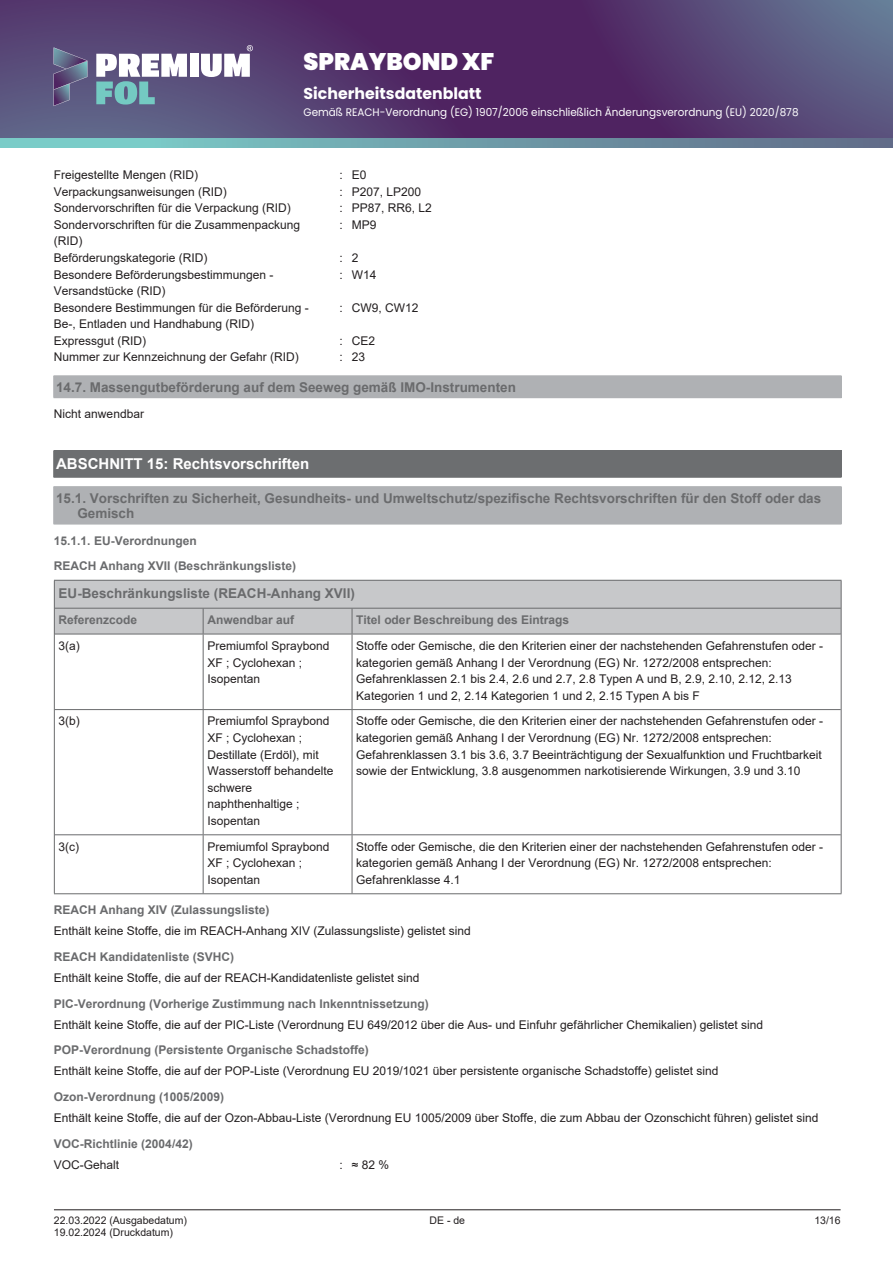
<style>
.page{position:relative;width:893px;height:1263px;background:#fff}
.page>*{position:absolute;margin:0;border:0;box-sizing:border-box;transform-origin:0 0}
.t1{font:900 24px "Poppins";color:#fff}
.t2{font:700 15.75px "Poppins";color:#fff}
.t3{font:700 15px "Arial";color:#fff}
.t4{font:700 13.5px/15.6px "Arial";color:#6a6b6d}
.t5{font:12px/16.5px "Arial";color:#231f20}
.t6{font:700 12px/25.5px "Arial";color:#6a6b6d}
.t7{font:10.95px "Poppins";color:#fff;scale:.95 1}
.t8{font:10.5px/12px "Arial";color:#231f20}
</style>
<div class="page">
<hr style="left:54px;top:1209px;width:787px;height:1px;background:#231f20">
<div style="left:54px;top:376px;width:787px;height:21px;background:#afb1b4"></div>
<svg style="left:53px;top:376px;width:1px;height:21px"></svg>
<svg style="left:841px;top:376px;width:1px;height:21px"></svg>
<hr style="left:54px;top:397px;width:787px;height:1px;background:#afb1b4">
<div style="left:54px;top:451px;width:787px;height:26px;background:#6c6e70"></div>
<svg style="left:53px;top:451px;width:1px;height:26px"></svg>
<svg style="left:841px;top:451px;width:1px;height:26px"></svg>
<hr style="left:54px;top:450px;width:787px;height:1px;background:#6c6e70">
<hr style="left:54px;top:477px;width:787px;height:1px;background:#6c6e70">
<div style="left:54px;top:487px;width:787px;height:18px;background:#afb1b4"></div>
<div style="left:54px;top:505px;width:787px;height:19px;background:#afb1b4"></div>
<hr style="left:53px;top:487px;width:1px;height:37px;background:#afb1b4">
<hr style="left:841px;top:487px;width:1px;height:37px;background:#afb1b4">
<hr style="left:54px;top:486px;width:787px;height:1px;background:#afb1b4">
<hr style="left:54px;top:524px;width:787px;height:1px;background:#afb1b4">
<div style="left:55px;top:581px;width:786px;height:27px;background:#c7c8ca"></div>
<div style="left:55px;top:608px;width:148px;height:26px;background:#c7c8ca"></div>
<div style="left:204px;top:608px;width:148px;height:26px;background:#c7c8ca"></div>
<div style="left:352px;top:608px;width:489px;height:26px;background:#c7c8ca"></div>
<hr style="left:54px;top:581px;width:1px;height:312px;background:#6a6b6d">
<hr style="left:841px;top:581px;width:1px;height:312px;background:#6a6b6d">
<svg style="left:203px;top:609px;width:1px;height:25px"></svg>
<hr style="left:203px;top:634px;width:1px;height:75px;background:#6a6b6d">
<hr style="left:203px;top:710px;width:1px;height:124px;background:#6a6b6d">
<hr style="left:203px;top:835px;width:1px;height:58px;background:#6a6b6d">
<svg style="left:352px;top:609px;width:1px;height:25px"></svg>
<hr style="left:352px;top:634px;width:1px;height:75px;background:#6a6b6d">
<hr style="left:352px;top:710px;width:1px;height:124px;background:#6a6b6d">
<hr style="left:352px;top:835px;width:1px;height:58px;background:#6a6b6d">
<hr style="left:54px;top:580px;width:787px;height:1px;background:#6a6b6d">
<hr style="left:55px;top:608px;width:786px;height:1px;background:#6a6b6d">
<hr style="left:55px;top:634px;width:786px;height:1px;background:#6a6b6d">
<hr style="left:55px;top:709px;width:786px;height:1px;background:#6a6b6d">
<hr style="left:55px;top:834px;width:786px;height:1px;background:#6a6b6d">
<hr style="left:54px;top:893px;width:787px;height:1px;background:#6a6b6d">
<svg style="left:0;top:0;width:545px;height:139px;background:#543a6f"></svg>
<svg style="left:545px;top:0;width:348px;height:139px;background:#564173"></svg>
<svg style="left:0;top:139px;width:893px;height:8px;background:#6fa0ab"></svg>
<div style="left:190px;top:54px;width:8px;height:23px;background:#fff"></div>
<svg style="left:96px;top:54px;width:91px;height:51px"></svg>
<svg style="left:201px;top:45px;width:52px;height:32px"></svg>
<svg style="left:54px;top:47px;width:33px;height:59px;background:#616185"></svg>
<h1 class="t1" style="left:304px;top:48px;width:192px">SPRAYBOND XF</h1>
<h2 class="t2" style="left:304px;top:85px;width:179px">Sicherheitsdatenblatt</h2>
<p class="t7" style="left:304px;top:106px;width:522px">Gemäß REACH-Verordnung (EG) 1907/2006 einschließlich Änderungsverordnung (EU) 2020/878</p>
<p class="t5" style="left:54px;top:167px;width:146px">Freigestellte Mengen (RID)</p>
<p class="t5" style="left:339px;top:167px;width:28px">: E0</p>
<p class="t5" style="left:54px;top:183px;width:174px">Verpackungsanweisungen (RID)</p>
<p class="t5" style="left:339px;top:183px;width:83px">: P207, LP200</p>
<p class="t5" style="left:54px;top:200px;width:238px">Sondervorschriften für die Verpackung (RID)</p>
<p class="t5" style="left:339px;top:200px;width:94px">: PP87, RR6, L2</p>
<p class="t5" style="left:54px;top:216px;width:248px">Sondervorschriften für die Zusammenpackung (RID)</p>
<p class="t5" style="left:339px;top:216px;width:38px">: MP9</p>
<p class="t5" style="left:54px;top:249px;width:155px">Beförderungskategorie (RID)</p>
<p class="t5" style="left:339px;top:249px;width:20px">: 2</p>
<p class="t5" style="left:54px;top:266px;width:221px">Besondere Beförderungsbestimmungen -<br>Versandstücke (RID)</p>
<p class="t5" style="left:339px;top:266px;width:38px">: W14</p>
<p class="t5" style="left:54px;top:299px;width:256px">Besondere Bestimmungen für die Beförderung -<br>Be-, Entladen und Handhabung (RID)</p>
<p class="t5" style="left:339px;top:299px;width:80px">: CW9, CW12</p>
<p class="t5" style="left:54px;top:332px;width:94px">Expressgut (RID)</p>
<p class="t5" style="left:339px;top:332px;width:37px">: CE2</p>
<p class="t5" style="left:54px;top:349px;width:246px">Nummer zur Kennzeichnung der Gefahr (RID)</p>
<p class="t5" style="left:339px;top:349px;width:27px">: 23</p>
<p class="t4" style="left:56px;top:379px;width:461px">14.7. Massengutbeförderung auf dem Seeweg gemäß IMO-Instrumenten</p>
<p class="t5" style="left:54px;top:406px;width:92px">Nicht anwendbar</p>
<p class="t3" style="left:56px;top:454px;width:255px">ABSCHNITT 15: Rechtsvorschriften</p>
<p class="t4" style="left:77px;top:490px;width:745px;text-indent:-21px">15.1. Vorschriften zu Sicherheit, Gesundheits- und Umweltschutz/spezifische Rechtsvorschriften für den Stoff oder das<br>Gemisch</p>
<p class="t6" style="left:54px;top:528px;width:244px">15.1.1. EU-Verordnungen<br>REACH Anhang XVII (Beschränkungsliste)</p>
<p class="t4" style="left:59px;top:585px;width:298px">EU-Beschränkungsliste (REACH-Anhang XVII)</p>
<p class="t6" style="left:59px;top:607px;width:80px">Referenzcode</p>
<p class="t6" style="left:207px;top:607px;width:88px">Anwendbar auf</p>
<p class="t6" style="left:356px;top:607px;width:214px">Titel oder Beschreibung des Eintrags</p>
<p class="t5" style="left:59px;top:637px;width:23px">3(a)</p>
<p class="t5" style="left:207px;top:637px;width:124px">Premiumfol Spraybond<br>XF ; Cyclohexan ;<br>Isopentan</p>
<p class="t5" style="left:356px;top:637px;width:468px">Stoffe oder Gemische, die den Kriterien einer der nachstehenden Gefahrenstufen oder - kategorien gemäß Anhang I der Verordnung (EG) Nr. 1272/2008 entsprechen:<br>Gefahrenklassen 2.1 bis 2.4, 2.6 und 2.7, 2.8 Typen A und B, 2.9, 2.10, 2.12, 2.13<br>Kategorien 1 und 2, 2.14 Kategorien 1 und 2, 2.15 Typen A bis F</p>
<p class="t5" style="left:59px;top:713px;width:23px">3(b)</p>
<p class="t5" style="left:207px;top:713px;width:128px">Premiumfol Spraybond<br>XF ; Cyclohexan ;<br>Destillate (Erdöl), mit<br>Wasserstoff behandelte schwere naphthenhaltige ;<br>Isopentan</p>
<p class="t5" style="left:356px;top:713px;width:468px">Stoffe oder Gemische, die den Kriterien einer der nachstehenden Gefahrenstufen oder - kategorien gemäß Anhang I der Verordnung (EG) Nr. 1272/2008 entsprechen:<br>Gefahrenklassen 3.1 bis 3.6, 3.7 Beeinträchtigung der Sexualfunktion und Fruchtbarkeit sowie der Entwicklung, 3.8 ausgenommen narkotisierende Wirkungen, 3.9 und 3.10</p>
<p class="t5" style="left:59px;top:838px;width:22px">3(c)</p>
<p class="t5" style="left:207px;top:838px;width:124px">Premiumfol Spraybond<br>XF ; Cyclohexan ;<br>Isopentan</p>
<p class="t5" style="left:356px;top:838px;width:468px">Stoffe oder Gemische, die den Kriterien einer der nachstehenden Gefahrenstufen oder - kategorien gemäß Anhang I der Verordnung (EG) Nr. 1272/2008 entsprechen:<br>Gefahrenklasse 4.1</p>
<p class="t6" style="left:54px;top:897px;width:217px">REACH Anhang XIV (Zulassungsliste)</p>
<p class="t5" style="left:54px;top:923px;width:418px">Enthält keine Stoffe, die im REACH-Anhang XIV (Zulassungsliste) gelistet sind</p>
<p class="t6" style="left:54px;top:944px;width:182px">REACH Kandidatenliste (SVHC)</p>
<p class="t5" style="left:54px;top:969px;width:367px">Enthält keine Stoffe, die auf der REACH-Kandidatenliste gelistet sind</p>
<p class="t6" style="left:54px;top:991px;width:376px">PIC-Verordnung (Vorherige Zustimmung nach Inkenntnissetzung)</p>
<p class="t5" style="left:54px;top:1016px;width:711px">Enthält keine Stoffe, die auf der PIC-Liste (Verordnung EU 649/2012 über die Aus- und Einfuhr gefährlicher Chemikalien) gelistet sind</p>
<p class="t6" style="left:54px;top:1037px;width:316px">POP-Verordnung (Persistente Organische Schadstoffe)</p>
<p class="t5" style="left:54px;top:1063px;width:666px">Enthält keine Stoffe, die auf der POP-Liste (Verordnung EU 2019/1021 über persistente organische Schadstoffe) gelistet sind</p>
<p class="t6" style="left:54px;top:1084px;width:172px">Ozon-Verordnung (1005/2009)</p>
<p class="t5" style="left:54px;top:1109px;width:766px">Enthält keine Stoffe, die auf der Ozon-Abbau-Liste (Verordnung EU 1005/2009 über Stoffe, die zum Abbau der Ozonschicht führen) gelistet sind</p>
<p class="t6" style="left:54px;top:1131px;width:140px">VOC-Richtlinie (2004/42)</p>
<p class="t5" style="left:54px;top:1156px;width:67px">VOC-Gehalt</p>
<p class="t5" style="left:339px;top:1156px;width:51px">: ≈82%</p>
<p class="t8" style="left:54px;top:1214px;width:135px">22.03.2022 (Ausgabedatum)<br>19.02.2024 (Druckdatum)</p>
<p class="t8" style="left:429px;top:1214px;width:37px">DE - de</p>
<p class="t8" style="left:814px;top:1214px;width:28px">13/16</p>
</div>
